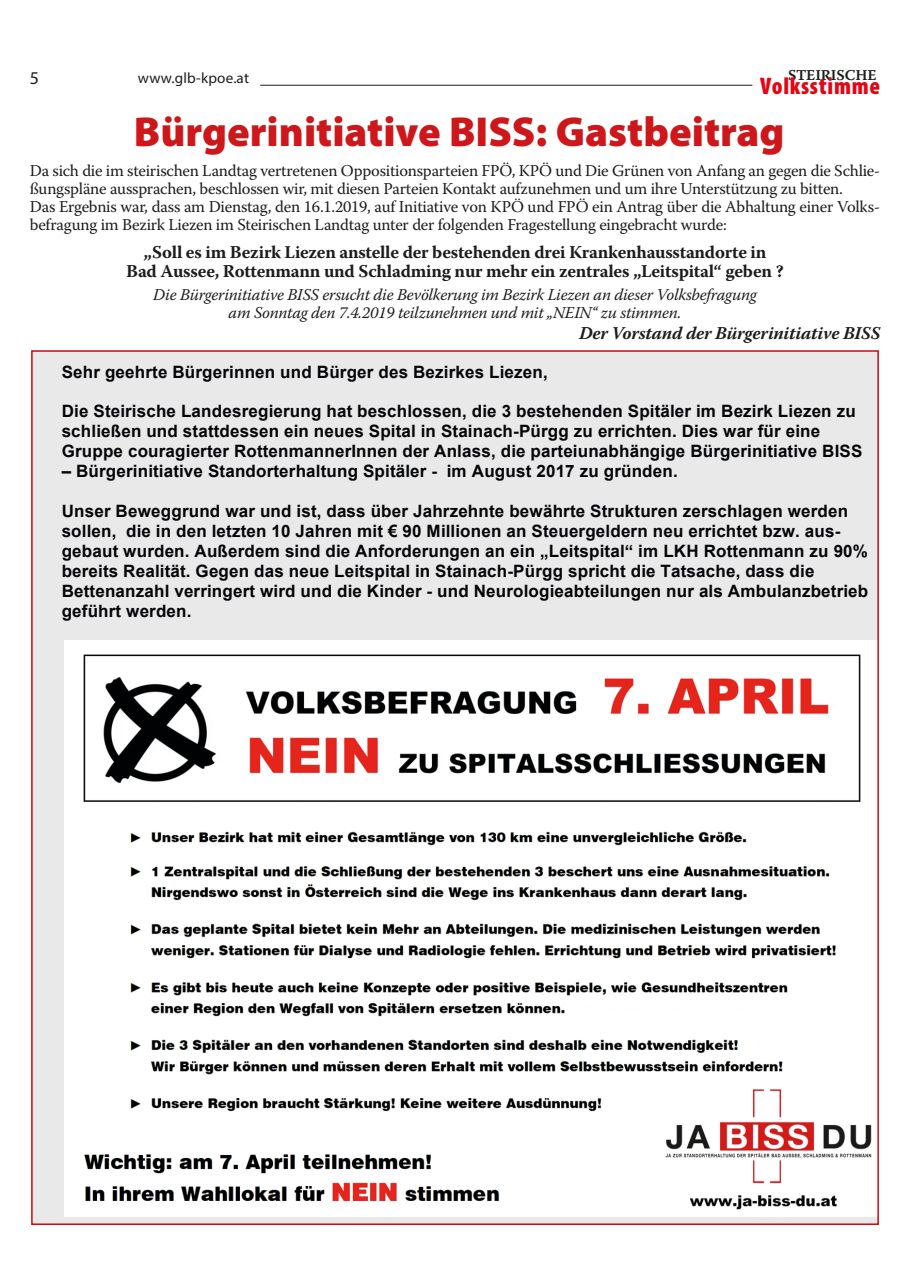
<style>
.page{position:relative;width:910px;height:1276px;background:#fff}
.page>*{position:absolute;margin:0;border:0;box-sizing:border-box;transform-origin:0 0}
.titel_2_18{font:900 42px "Myriad Pro";color:#cd171a}
.t1{font:900 condensed 24px "Myriad Pro";letter-spacing:.03em;color:#e30614}
.Fließtext{font:700 18px/19.5px "Warnock Pro";letter-spacing:-.015em;color:#1d1d1b;text-align:center}
.Fließtext-2{font:italic 700 18px "Warnock Pro";letter-spacing:-.01em;color:#1d1d1b}
.t2{font:18px "Myriad Pro";color:#1d1d1b}
.t3{font:700 16.95px/20px "Arial";letter-spacing:.01em;color:#040508}
.Fließtext-3{font:16.5px/18px "Warnock Pro";letter-spacing:-.015em;color:#1d1d1b}
.Fließtext-4{font:italic 16.5px/18px "Warnock Pro";letter-spacing:-.015em;color:#1d1d1b;text-align:center}
.t4{font:15px "Myriad Pro";letter-spacing:.01em;color:#1d1d1b}
.t5{font:15px "Warnock Pro Semibold Capt";letter-spacing:-.01em;color:#1d1d1b}
</style>
<div class="page">
<hr style="left:260px;top:85px;width:492px;height:1px;background:#1d1d1b">
<div style="left:32px;top:351px;width:846px;height:873px;background:#e9e9e9"></div>
<img style="left:64px;top:641px;width:812px;height:575px">
<p class="t2" style="left:30px;top:67px;width:11px">5</p>
<p class="t5" style="left:788px;top:66px;width:90px">STEIRISCHE</p>
<p class="t4" style="left:138px;top:69px;width:113px">www.glb-kpoe.at</p>
<h2 class="t1" style="left:760px;top:70px;width:121px">Volksstimme</h2>
<p class="titel_2_18" style="left:134px;top:104px;width:652px">Bürgerinitiative BISS: Gastbeitrag</p>
<p class="Fließtext-3" style="left:30px;top:161px;width:852px">Da sich die im steirischen Landtag vertretenen Oppositionsparteien FPÖ, KPÖ und Die Grünen von Anfang an gegen die Schlie&shy;ßungspläne aussprachen, beschlossen wir, mit diesen Parteien Kontakt aufzunehmen und um ihre Unterstützung zu bitten.</p>
<p class="Fließtext-3" style="left:30px;top:197px;width:852px">Das Ergebnis war, dass am Dienstag, den 16.1.2019, auf Initiative von KPÖ und FPÖ ein Antrag über die Abhaltung einer Volks&shy;befragung im Bezirk Liezen im Steirischen Landtag unter der folgenden Fragestellung eingebracht wurde:</p>
<p class="Fließtext" style="left:126px;top:242px;width:659px">„Soll es im Bezirk Liezen anstelle der bestehenden drei Krankenhausstandorte in<br>Bad Aussee, Rottenmann und Schladming nur mehr ein zentrales „Leitspital“ geben ?</p>
<p class="Fließtext-4" style="left:153px;top:285px;width:605px">Die Bürgerinitiative BISS ersucht die Bevölkerung im Bezirk Liezen an dieser Volksbefragung am Sonntag den 7.4.2019 teilzunehmen und mit „NEIN“ zu stimmen.</p>
<p class="Fließtext-2" style="left:579px;top:322px;width:303px">Der Vorstand der Bürgerinitiative BISS</p>
<p class="t3" style="left:62px;top:362px;width:488px">Sehr geehrte Bürgerinnen und Bürger des Bezirkes Liezen,</p>
<p class="t3" style="left:62px;top:402px;width:802px">Die Steirische Landesregierung hat beschlossen, die 3 bestehenden Spitäler im Bezirk Liezen zu schließen und stattdessen ein neues Spital in Stainach-Pürgg zu errichten. Dies war für eine<br>Gruppe couragierter RottenmannerInnen der Anlass, die parteiunabhängige Bürgerinitiative BISS</p>
<p class="t3" style="left:62px;top:462px;width:618px">– Bürgerinitiative Standorterhaltung Spitäler - im August 2017 zu gründen.</p>
<p class="t3" style="left:62px;top:502px;width:808px">Unser Beweggrund war und ist, dass über Jahrzehnte bewährte Strukturen zerschlagen werden sollen, die in den letzten 10 Jahren mit € 90 Millionen an Steuergeldern neu errichtet bzw. aus&shy;gebaut wurden. Außerdem sind die Anforderungen an ein „Leitspital“ im LKH Rottenmann zu 90% bereits Realität. Gegen das neue Leitspital in Stainach-Pürgg spricht die Tatsache, dass die Bettenanzahl verringert wird und die Kinder - und Neurologieabteilungen nur als Ambulanzbetrieb geführt werden.</p>
</div>
